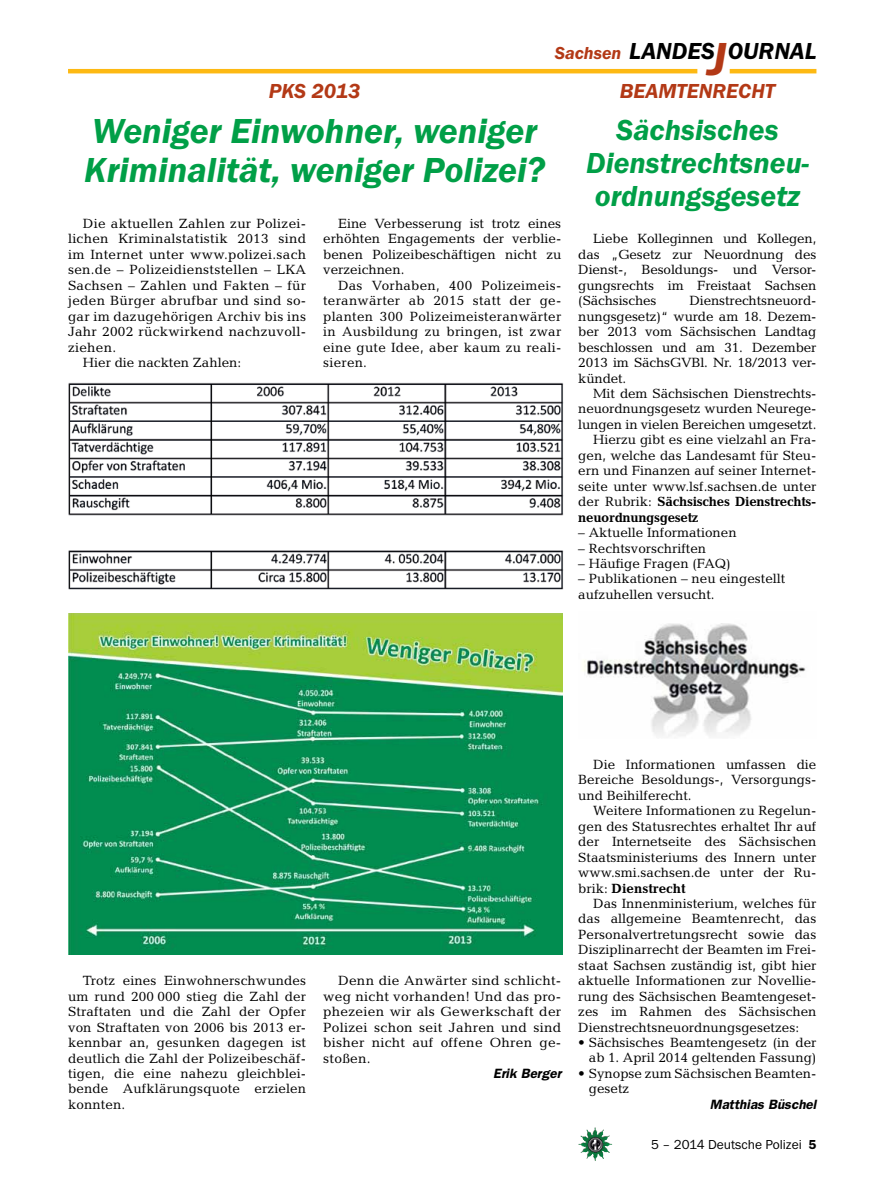
<style>
.page{position:relative;width:893px;height:1191px;background:#fff}
.page>*{position:absolute;margin:0;border:0;box-sizing:border-box;transform-origin:0 0}
.t1{font:italic 600 36px/39px "Franklin Gothic Itc T";color:#009f47}
.t2{font:italic 600 30px/33px "Franklin Gothic Itc T";color:#009f47;text-align:center}
.t3{font:italic 600 24px "Franklin Gothic Itc T";color:#000}
.t4{font:italic 600 21px "Franklin Gothic Itc T";color:#b33916}
.t5{font:italic 600 18px "Franklin Gothic Itc T";color:#b33916}
.t6{font:13.5px/15.5px "Candida";color:#000;text-align:justify}
.t7{font:13.5px "Candida";letter-spacing:.02em;color:#000}
.t8{font:700 13.5px "Candida";letter-spacing:-.02em;color:#000}
.t9{font:italic 600 13.5px "Franklin Gothic";color:#000}
.t10{font:13.5px "Franklin Gothic Itc T";color:#000}
.s1{font-size:48px;color:#b33916}
.s2{font-weight:400}
.s3{font-weight:700}
.s4{font-weight:600}
</style>
<div class="page">
<img style="left:578px;top:1127px;width:17px;height:25px">
<hr style="left:730px;top:69px;width:86px;height:4px;background:#fdb913">
<hr style="left:68px;top:69px;width:629px;height:4px;background:#fdb913">
<img style="left:68px;top:382px;width:496px;height:208px">
<img style="left:68px;top:614px;width:494px;height:340px">
<img style="left:583px;top:623px;width:223px;height:113px">
<h3 class="t5" style="left:555px;top:42px;width:68px">Sachsen</h3>
<h3 class="t3" style="left:629px;top:37px;width:189px">LANDES<span class="s1">J</span>OURNAL</h3>
<h3 class="t4" style="left:269px;top:79px;width:93px">PKS 2013</h3>
<h1 class="t1" style="left:84px;top:111px;width:462px">Weniger Einwohner, weniger<br>Kriminalität, weniger Polizei?</h1>
<p class="t7" style="left:83px;top:216px;width:225px">Die aktuellen Zahlen zur Polizei-</p>
<p class="t7" style="left:68px;top:231px;width:240px">lichen Kriminalstatistik 2013 sind</p>
<p class="t7" style="left:68px;top:247px;width:240px">im Internet unter www.polizei.sach</p>
<p class="t7" style="left:68px;top:262px;width:240px">sen.de – Polizeidienststellen – LKA</p>
<p class="t7" style="left:68px;top:277px;width:240px">Sachsen – Zahlen und Fakten – für</p>
<p class="t7" style="left:68px;top:293px;width:240px">jeden Bürger abrufbar und sind so-</p>
<p class="t7" style="left:68px;top:308px;width:240px">gar im dazugehörigen Archiv bis ins</p>
<p class="t7" style="left:68px;top:324px;width:240px">Jahr 2002 rückwirkend nachzuvoll-</p>
<p class="t6" style="left:68px;top:339px;width:50px">ziehen.</p>
<p class="t6" style="left:83px;top:355px;width:160px">Hier die nackten Zahlen:</p>
<p class="t6" style="left:323px;top:216px;width:240px;text-indent:15px">Eine Verbesserung ist trotz eines erhöhten Engagements der verblie&shy;benen Polizeibeschäftigen nicht zu verzeichnen.</p>
<p class="t6" style="left:323px;top:277px;width:240px;text-indent:15px">Das Vorhaben, 400 Polizeimeis&shy;teranwärter ab 2015 statt der ge&shy;planten 300 Polizeimeisteranwärter in Ausbildung zu bringen, ist zwar eine gute Idee, aber kaum zu reali&shy;sieren.</p>
<h3 class="t4" style="left:620px;top:79px;width:28px">Beamtenrecht</h3>
<h2 class="t2" style="left:586px;top:113px;width:225px">Sächsisches<br>Dienstrechtsneu&shy;ordnungsgesetz</h2>
<p class="t6" style="left:578px;top:231px;width:240px;text-indent:15px">Liebe Kolleginnen und Kollegen, das „Gesetz zur Neuordnung des Dienst-, Besoldungs- und Versor&shy;gungsrechts im Freistaat Sachsen (Sächsisches</p>
<p class="t6" style="left:578px;top:293px;width:240px;text-indent:111px">Dienstrechtsneuord&shy;nungsgesetz)“ wurde am 18. Dezem&shy;ber 2013 vom Sächsischen Landtag beschlossen und am 31. Dezember 2013 im SächsGVBl. Nr. 18/2013 ver&shy;kündet.</p>
<p class="t6" style="left:593px;top:386px;width:225px">Mit dem Sächsischen Dienstrechts-</p>
<p class="t6" style="left:578px;top:401px;width:240px">neuordnungsgesetz wurden Neurege-</p>
<p class="t6" style="left:578px;top:416px;width:240px">lungen in vielen Bereichen umgesetzt.</p>
<p class="t6" style="left:593px;top:432px;width:225px">Hierzu gibt es eine vielzahl an Fra-</p>
<p class="t6" style="left:578px;top:447px;width:240px">gen, welche das Landesamt für Steu-</p>
<p class="t6" style="left:578px;top:463px;width:240px">ern und Finanzen auf seiner Internet-</p>
<p class="t6" style="left:578px;top:478px;width:240px">seite unter www.lsf.sachsen.de unter</p>
<p class="t8" style="left:578px;top:494px;width:240px"><span class="s2">der Rubrik:</span> Sächsisches Dienstrechts-</p>
<p class="t8" style="left:578px;top:509px;width:122px">neuordnungsgesetz</p>
<p class="t6" style="left:578px;top:525px;width:160px">– Aktuelle Informationen</p>
<p class="t6" style="left:578px;top:540px;width:129px">– Rechtsvorschriften</p>
<p class="t6" style="left:578px;top:556px;width:154px">– Häufige Fragen (FAQ)</p>
<p class="t6" style="left:578px;top:571px;width:209px">– Publikationen – neu eingestellt aufzuhellen versucht.</p>
<p class="t6" style="left:68px;top:973px;width:240px;text-indent:15px">Trotz eines Einwohnerschwundes um rund 200 000 stieg die Zahl der Straftaten und die Zahl der Opfer von Straftaten von 2006 bis 2013 er&shy;kennbar an, gesunken dagegen ist deutlich die Zahl der Polizeibeschäf&shy;tigen, die eine nahezu gleichblei&shy;bende Aufklärungsquote erzielen konnten.</p>
<p class="t6" style="left:323px;top:973px;width:240px;text-indent:15px">Denn die Anwärter sind schlicht&shy;weg nicht vorhanden! Und das pro&shy;phezeien wir als Gewerkschaft der Polizei schon seit Jahren und sind bisher nicht auf offene Ohren ge&shy;stoßen.</p>
<p class="t9" style="left:493px;top:1065px;width:70px">Erik Berger</p>
<p class="t6" style="left:578px;top:756px;width:240px;text-indent:15px">Die Informationen umfassen die Bereiche Besoldungs-, Versorgungs&shy;und Beihilferecht.</p>
<p class="t6" style="left:578px;top:803px;width:240px;text-indent:15px">Weitere Informationen zu Regelun&shy;gen des Statusrechtes erhaltet Ihr auf der Internetseite des Sächsischen Staatsministeriums des Innern unter www.smi.sachsen.de unter der Ru&shy;brik: <span class="s3">Dienstrecht</span></p>
<p class="t6" style="left:578px;top:895px;width:240px;text-indent:15px">Das Innenministerium, welches für das allgemeine Beamtenrecht, das Personalvertretungsrecht sowie das Disziplinarrecht der Beamten im Frei&shy;staat Sachsen zuständig ist, gibt hier aktuelle Informationen zur Novellie&shy;rung des Sächsischen Beamtengeset&shy;zes im Rahmen des Sächsischen Dienstrechtsneuordnungsgesetzes:</p>
<p class="t6" style="left:578px;top:1034px;width:240px;text-align:right">• Sächsisches Beamtengesetz (in der ab 1. April 2014 geltenden Fassung)</p>
<p class="t6" style="left:589px;top:1065px;width:229px;text-indent:-11px">• Synopse zum Sächsischen Beamten&shy;gesetz</p>
<p class="t9" style="left:710px;top:1096px;width:108px">Matthias Büschel</p>
<p class="t10" style="left:651px;top:1136px;width:167px">5 – 2014 Deutsche Polizei <span class="s4">5</span></p>
</div>
